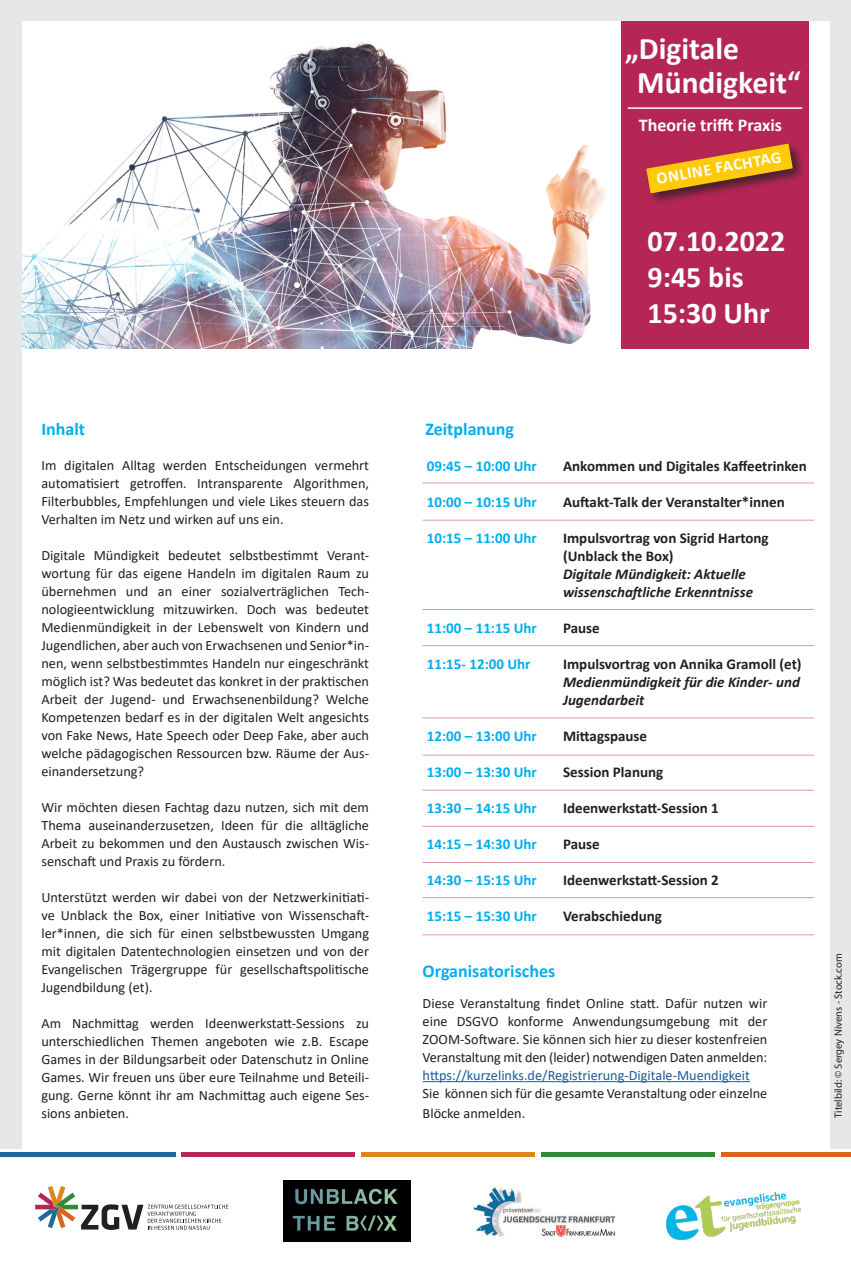
<style>
.page{position:relative;width:851px;height:1263px;background:#fff}
.page>*{position:absolute;margin:0;border:0;box-sizing:border-box;transform-origin:0 0}
.t1{font:700 31.5px/34.5px "Calibri";color:#fff}
.t2{font:700 30px "Calibri";color:#fff}
.t3{font:700 18px "Calibri";color:#00aeef}
.t4{font:700 18px "Calibri";color:#fff}
.t5{font:700 16.5px "Calibri";color:#fff}
.t6{font:700 15px "Calibri";color:#231f20}
.t7{font:700 15px "Calibri";color:#00aeef}
.t8{font:italic 700 15px/18px "Calibri";color:#231f20}
.t9{font:14.25px/18px "Calibri";color:#231f20;text-align:justify}
.t10{font:14.25px "Calibri";color:#175d9e}
.t11{font:10.5px "Myriad Pro";color:#231f20}
</style>
<div class="page">
<hr style="left:181px;top:1153px;width:173px;height:4px;background:#b62654">
<hr style="left:361px;top:1153px;width:173px;height:4px;background:#df8619">
<hr style="left:0;top:1153px;width:175px;height:4px;background:#206a94">
<hr style="left:541px;top:1153px;width:173px;height:4px;background:#318b34">
<hr style="left:721px;top:1153px;width:129px;height:4px;background:#dc641c">
<div style="left:0;top:0;width:850px;height:1148px;background:#e6e7e9"></div>
<div style="left:22px;top:23px;width:807px;height:1127px;background:#fff"></div>
<div style="left:22px;top:21px;width:807px;height:328px;background:#fff"></div>
<img style="left:22px;top:41px;width:584px;height:308px">
<div style="left:621px;top:21px;width:187px;height:328px;background:#b62654"></div>
<div style="left:644px;top:142px;width:162px;height:65px;background:#231f20;opacity:.75"></div>
<svg style="left:646px;top:144px;width:146px;height:49px"></svg>
<hr style="left:627px;top:107px;width:175px;height:2px;background:#fff">
<svg style="left:35px;top:1186px;width:193px;height:44px"></svg>
<hr style="left:422px;top:1081px;width:327px;height:1px;background:#175d9e">
<hr style="left:422px;top:483px;width:392px;height:1px;background:#d99da1">
<hr style="left:422px;top:520px;width:392px;height:1px;background:#d99da1">
<hr style="left:422px;top:609px;width:392px;height:1px;background:#d99da1">
<hr style="left:422px;top:645px;width:392px;height:1px;background:#d99da1">
<hr style="left:422px;top:717px;width:392px;height:1px;background:#d99da1">
<hr style="left:422px;top:755px;width:392px;height:1px;background:#d99da1">
<hr style="left:422px;top:790px;width:392px;height:1px;background:#d99da1">
<hr style="left:422px;top:826px;width:392px;height:1px;background:#d99da1">
<hr style="left:422px;top:862px;width:392px;height:1px;background:#d99da1">
<hr style="left:422px;top:897px;width:392px;height:1px;background:#d99da1">
<hr style="left:422px;top:934px;width:392px;height:1px;background:#d99da1">
<img style="left:284px;top:1180px;width:126px;height:61px">
<img style="left:473px;top:1187px;width:143px;height:50px">
<img style="left:666px;top:1193px;width:134px;height:48px">
<p class="t1" style="left:637px;top:31px;width:165px;text-indent:-12px">„Digitale<br>Mündigkeit“</p>
<p class="t4" style="left:638px;top:113px;width:145px">Theorie trifft Praxis</p>
<p class="t5" style="left:654px;top:167px;width:128px;rotate:-10deg">ONLINE FACHTAG</p>
<p class="t2" style="left:647px;top:220px;width:139px">07.10.2022</p>
<p class="t2" style="left:647px;top:256px;width:98px">9:45 bis</p>
<p class="t2" style="left:647px;top:292px;width:124px">15:30 Uhr</p>
<p class="t3" style="left:41px;top:416px;width:45px">Inhalt</p>
<p class="t3" style="left:425px;top:416px;width:90px">Zeitplanung</p>
<p class="t7" style="left:427px;top:455px;width:111px">09:45 – 10:00 Uhr</p>
<p class="t7" style="left:427px;top:491px;width:111px">10:00 – 10:15 Uhr</p>
<p class="t7" style="left:427px;top:527px;width:111px">10:15 – 11:00 Uhr</p>
<p class="t6" style="left:563px;top:455px;width:245px">Ankommen und Digitales Kaffeetrinken</p>
<p class="t6" style="left:563px;top:491px;width:223px">Auftakt-Talk der Veranstalter*innen</p>
<p class="t6" style="left:563px;top:527px;width:207px">Impulsvortrag von Sigrid Hartong</p>
<p class="t6" style="left:563px;top:545px;width:112px">(Unblack the Box)</p>
<p class="t8" style="left:563px;top:564px;width:191px">Digitale Mündigkeit: Aktuelle wissenschaftliche Erkenntnisse</p>
<p class="t6" style="left:563px;top:617px;width:38px">Pause</p>
<p class="t6" style="left:563px;top:653px;width:240px">Impulsvortrag von Annika Gramoll (et)</p>
<p class="t8" style="left:563px;top:672px;width:238px">Medienmündigkeit für die Kinder- und<br>Jugendarbeit</p>
<p class="t6" style="left:563px;top:725px;width:86px">Mittagspause</p>
<p class="t6" style="left:563px;top:761px;width:102px">Session Planung</p>
<p class="t6" style="left:563px;top:797px;width:157px">Ideenwerkstatt-Session 1</p>
<p class="t6" style="left:563px;top:833px;width:38px">Pause</p>
<p class="t6" style="left:563px;top:869px;width:157px">Ideenwerkstatt-Session 2</p>
<p class="t6" style="left:563px;top:905px;width:100px">Verabschiedung</p>
<p class="t9" style="left:41px;top:456px;width:329px">Im digitalen Alltag werden Entscheidungen vermehrt automatisiert getroffen. Intransparente Algorithmen, Filterbubbles, Empfehlungen und viele Likes steuern das Verhalten im Netz und wirken auf uns ein.</p>
<p class="t9" style="left:41px;top:546px;width:329px">Digitale Mündigkeit bedeutet selbstbestimmt Verant&shy;wortung für das eigene Handeln im digitalen Raum zu übernehmen und an einer sozialverträglichen Tech&shy;nologieentwicklung mitzuwirken. Doch was bedeutet Medienmündigkeit in der Lebenswelt von Kindern und Jugendlichen, aber auch von Erwachsenen und Senior*in&shy;nen, wenn selbstbestimmtes Handeln nur eingeschränkt möglich ist? Was bedeutet das konkret in der praktischen Arbeit der Jugend- und Erwachsenenbildung? Welche Kompetenzen bedarf es in der digitalen Welt angesichts von Fake News, Hate Speech oder Deep Fake, aber auch welche pädagogischen Ressourcen bzw. Räume der Aus&shy;einandersetzung?</p>
<p class="t9" style="left:41px;top:798px;width:329px">Wir möchten diesen Fachtag dazu nutzen, sich mit dem Thema auseinanderzusetzen, Ideen für die alltägliche Arbeit zu bekommen und den Austausch zwischen Wis&shy;senschaft und Praxis zu fördern.</p>
<p class="t9" style="left:41px;top:888px;width:329px">Unterstützt werden wir dabei von der Netzwerkinitiati&shy;ve Unblack the Box, einer Initiative von Wissenschaft&shy;ler*innen, die sich für einen selbstbewussten Umgang mit digitalen Datentechnologien einsetzen und von der Evangelischen Trägergruppe für gesellschaftspolitische Jugendbildung (et).</p>
<p class="t9" style="left:41px;top:1014px;width:329px">Am Nachmittag werden Ideenwerkstatt-Sessions zu unterschiedlichen Themen angeboten wie z.B. Escape Games in der Bildungsarbeit oder Datenschutz in Online Games. Wir freuen uns über eure Teilnahme und Beteili&shy;gung. Gerne könnt ihr am Nachmittag auch eigene Ses&shy;sions anbieten.</p>
<p class="t7" style="left:427px;top:617px;width:111px">11:00 – 11:15 Uhr</p>
<p class="t7" style="left:427px;top:653px;width:105px">11:15- 12:00 Uhr</p>
<p class="t7" style="left:427px;top:725px;width:111px">12:00 – 13:00 Uhr</p>
<p class="t7" style="left:427px;top:761px;width:111px">13:00 – 13:30 Uhr</p>
<p class="t7" style="left:427px;top:797px;width:111px">13:30 – 14:15 Uhr</p>
<p class="t7" style="left:427px;top:833px;width:111px">14:15 – 14:30 Uhr</p>
<p class="t7" style="left:427px;top:869px;width:111px">14:30 – 15:15 Uhr</p>
<p class="t7" style="left:427px;top:905px;width:111px">15:15 – 15:30 Uhr</p>
<p class="t3" style="left:422px;top:958px;width:134px">Organisatorisches</p>
<p class="t9" style="left:422px;top:994px;width:346px">Diese Veranstaltung findet Online statt. Dafür nutzen wir eine DSGVO konforme Anwendungsumgebung mit der ZOOM-Software. Sie können sich hier zu dieser kostenfreien Veranstaltung mit den (leider) notwendigen Daten anmelden:</p>
<p class="t10" style="left:422px;top:1065px;width:329px">https://kurzelinks.de/Registrierung-Digitale-Muendigkeit</p>
<p class="t9" style="left:422px;top:1083px;width:346px;line-height:19.5px">Sie können sich für die gesamte Veranstaltung oder einzelne<br>Blöcke anmelden.</p>
<p class="t11" style="left:831px;top:1118px;width:166px;rotate:-90deg">Titelbild: © Sergey Nivens - Stock.com</p>
</div>
